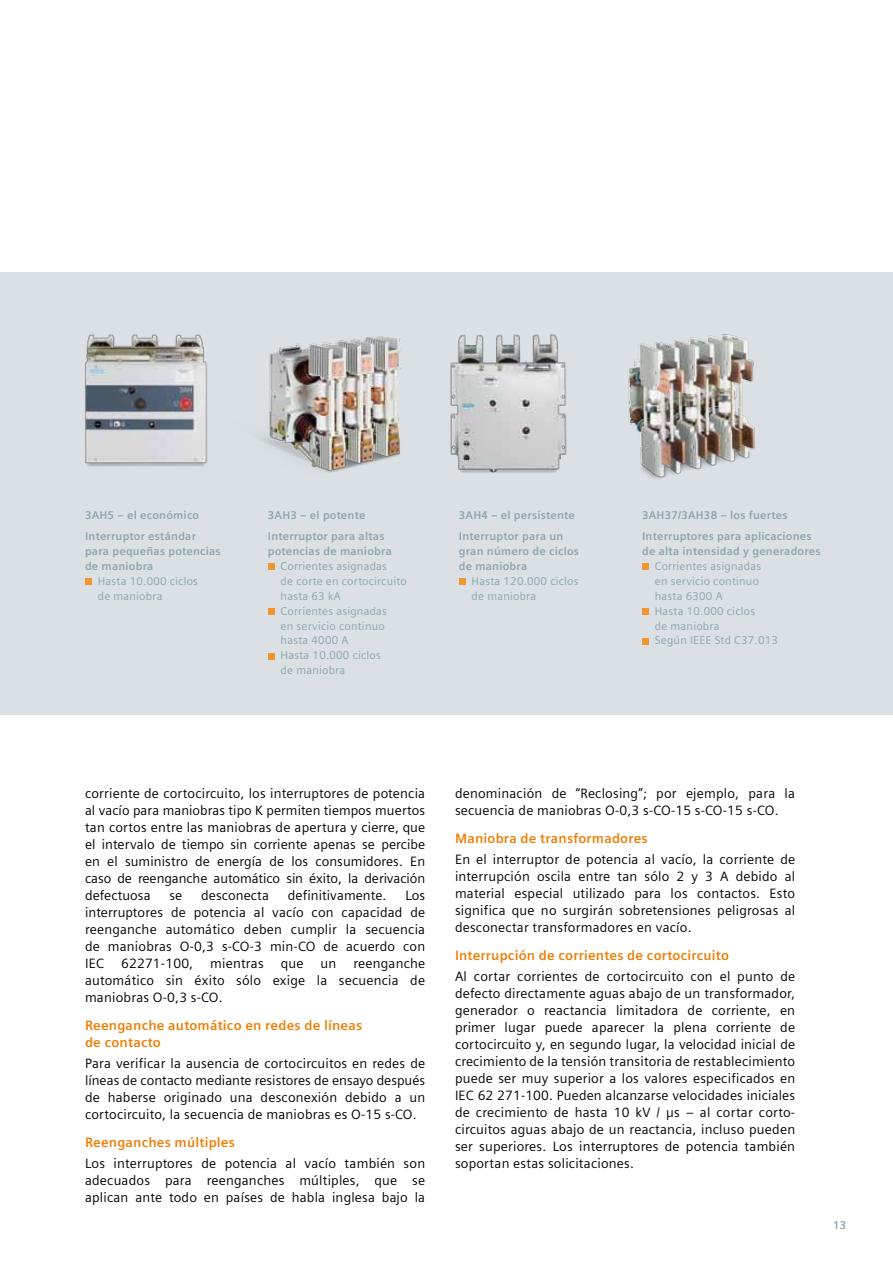
<style>
.page{position:relative;width:893px;height:1263px;background:#fff}
.page>*{position:absolute;margin:0;border:0;box-sizing:border-box;transform-origin:0 0}
.t1{font:13.5px/17px "Siemens Sans";letter-spacing:.015em;color:#000;text-align:justify}
.t2{font:700 13.5px/17px "Siemens Sans";letter-spacing:.015em;color:#ef7c00}
.t3{font:11.25px/14.9px "Siemens Sans";letter-spacing:.02em;color:#8ba4af}
.t4{font:700 11.25px/21.3px "Siemens Sans";letter-spacing:.02em;color:#8ba4af}
</style>
<div class="page">
<div style="left:0;top:272px;width:893px;height:442px;background:#dae0e3"></div>
<img style="left:262px;top:336px;width:139px;height:137px">
<img style="left:450px;top:334px;width:117px;height:139px">
<img style="left:628px;top:334px;width:127px;height:145px">
<div style="left:459px;top:578px;width:6px;height:7px;background:#f39433"></div>
<svg style="left:642px;top:564px;width:6px;height:6px"></svg>
<div style="left:642px;top:608px;width:6px;height:7px;background:#f39433"></div>
<svg style="left:642px;top:638px;width:6px;height:6px"></svg>
<svg style="left:268px;top:564px;width:6px;height:6px"></svg>
<div style="left:268px;top:608px;width:6px;height:7px;background:#f39433"></div>
<svg style="left:268px;top:653px;width:6px;height:6px"></svg>
<img style="left:85px;top:334px;width:123px;height:133px">
<div style="left:85px;top:578px;width:6px;height:7px;background:#f39433"></div>
<p class="t4" style="left:85px;top:504px;width:116px">3AH5 – el económico<br>Interruptor estándar</p>
<p class="t4" style="left:85px;top:544px;width:137px;line-height:14.9px">para pequeñas potencias de maniobra</p>
<p class="t3" style="left:98px;top:574px;width:102px">Hasta 10.000 ciclos de maniobra</p>
<p class="t4" style="left:268px;top:504px;width:118px">3AH3 – el potente<br>Interruptor para altas</p>
<p class="t4" style="left:268px;top:541px;width:126px">potencias de maniobra</p>
<p class="t3" style="left:281px;top:559px;width:128px">Corrientes asignadas<br>de corte en cortocircuito hasta 63 kA<br>Corrientes asignadas<br>en servicio continuo hasta 4000 A<br>Hasta 10.000 ciclos<br>de maniobra</p>
<p class="t4" style="left:459px;top:504px;width:118px">3AH4 – el persistente<br>Interruptor para un</p>
<p class="t4" style="left:459px;top:544px;width:122px;line-height:14.9px">gran número de ciclos de maniobra</p>
<p class="t3" style="left:472px;top:574px;width:108px">Hasta 120.000 ciclos de maniobra</p>
<p class="t4" style="left:642px;top:504px;width:171px">3AH37/3AH38 – los fuertes<br>Interruptores para aplicaciones</p>
<p class="t4" style="left:642px;top:541px;width:180px">de alta intensidad y generadores</p>
<p class="t3" style="left:655px;top:559px;width:125px">Corrientes asignadas<br>en servicio continuo hasta 6300 A<br>Hasta 10.000 ciclos<br>de maniobra<br>Según IEEE Std C37.013</p>
<p class="t1" style="left:85px;top:785px;width:342px">corriente de cortocircuito, los interruptores de potencia al vacío para maniobras tipo K permiten tiempos muertos tan cortos entre las maniobras de apertura y cierre, que el intervalo de tiempo sin corriente apenas se percibe en el suministro de energía de los consumidores. En caso de reenganche automático sin éxito, la derivación defectuosa</p>
<p class="t1" style="left:170px;top:887px;width:14px">se</p>
<p class="t1" style="left:201px;top:887px;width:69px">desconecta</p>
<p class="t1" style="left:288px;top:887px;width:100px">definitivamente.</p>
<p class="t1" style="left:85px;top:887px;width:342px;text-indent:320px">Los interruptores de potencia al vacío con capacidad de reenganche automático deben cumplir la secuencia de maniobras O-0,3 s-CO-3 min-CO de acuerdo con IEC</p>
<p class="t1" style="left:121px;top:955px;width:74px">62271-100,</p>
<p class="t1" style="left:210px;top:955px;width:55px">mientras</p>
<p class="t1" style="left:281px;top:955px;width:24px">que</p>
<p class="t1" style="left:321px;top:955px;width:17px">un</p>
<p class="t1" style="left:85px;top:955px;width:342px;text-indent:268px">reenganche automático sin éxito sólo exige la secuencia de maniobras O-0,3 s-CO.</p>
<p class="t2" style="left:85px;top:1017px;width:279px">Reenganche automático en redes de líneas de contacto</p>
<p class="t1" style="left:85px;top:1055px;width:342px">Para verificar la ausencia de cortocircuitos en redes de líneas de contacto mediante resistores de ensayo después de haberse originado una desconexión debido a un cortocircuito, la secuencia de maniobras es O-15 s-CO.</p>
<p class="t2" style="left:85px;top:1134px;width:151px">Reenganches múltiples</p>
<p class="t1" style="left:85px;top:1155px;width:342px">Los interruptores de potencia al vacío también son adecuados para reenganches múltiples, que se aplican ante todo en países de habla inglesa bajo la</p>
<p class="t1" style="left:455px;top:785px;width:342px">denominación de “Reclosing”; por ejemplo, para la secuencia de maniobras O-0,3 s-CO-15 s-CO-15 s-CO.</p>
<p class="t2" style="left:455px;top:830px;width:194px">Maniobra de transformadores</p>
<p class="t1" style="left:455px;top:851px;width:342px">En el interruptor de potencia al vacío, la corriente de interrupción oscila entre tan sólo 2 y 3 A debido al material especial utilizado para los contactos. Esto significa que no surgirán sobretensiones peligrosas al desconectar transformadores en vacío.</p>
<p class="t2" style="left:455px;top:947px;width:275px">Interrupción de corrientes de cortocircuito</p>
<p class="t1" style="left:455px;top:968px;width:342px">Al cortar corrientes de cortocircuito con el punto de defecto directamente aguas abajo de un transformador, generador o reactancia limitadora de corriente, en primer lugar puede aparecer la plena corriente de cortocircuito y, en segundo lugar, la velocidad inicial de crecimiento de la tensión transitoria de restablecimiento puede ser muy superior a los valores especificados en IEC 62 271-100. Pueden alcanzarse velocidades iniciales de crecimiento de hasta 10 kV / µs – al cortar corto&shy;circuitos aguas abajo de un reactancia, incluso pueden ser superiores. Los interruptores de potencia también soportan estas solicitaciones.</p>
<p class="t4" style="left:833px;top:1214px;width:15px">13</p>
</div>
